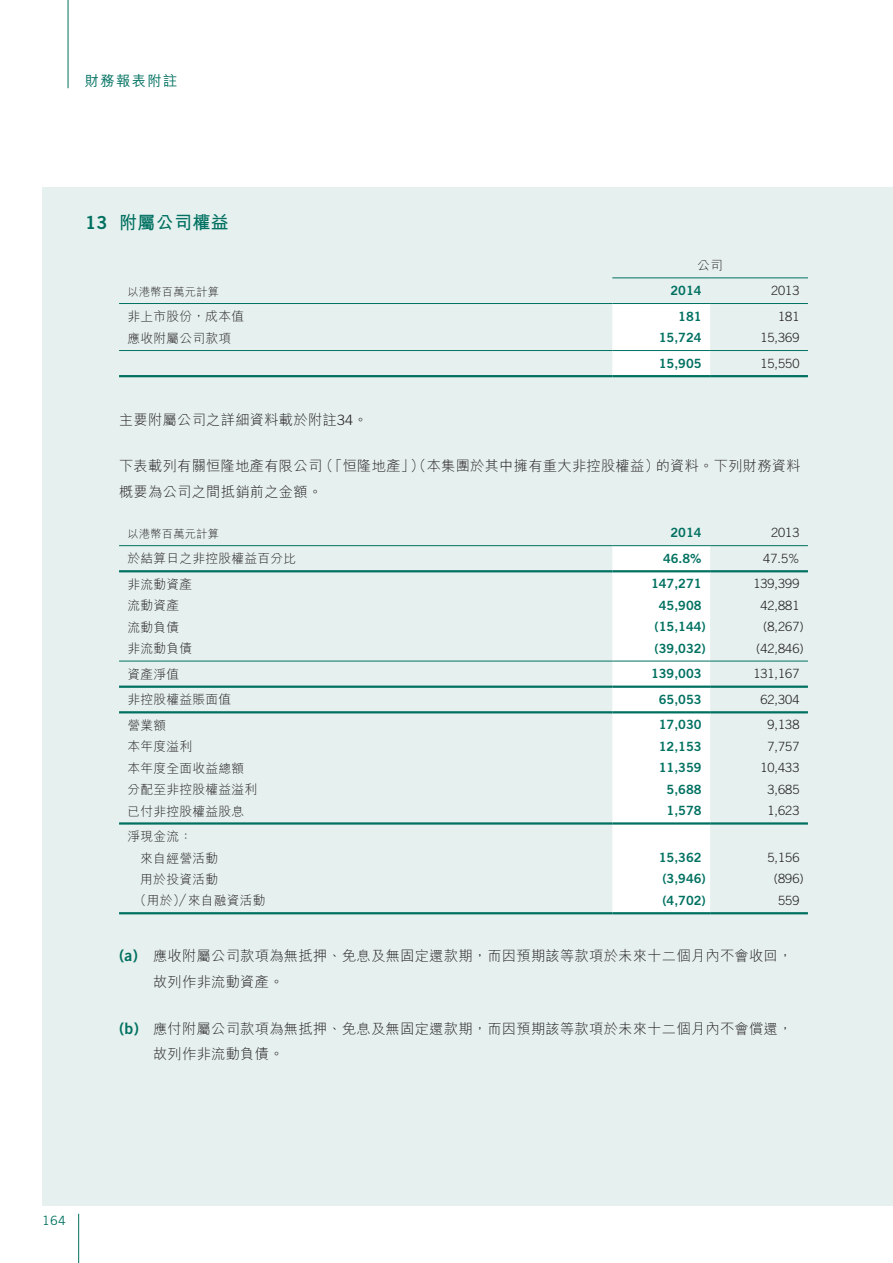
<style>
.page{position:relative;width:893px;height:1263px;background:#fff}
.page>*{position:absolute;margin:0;border:0;box-sizing:border-box;transform-origin:0 0}
.t1{font:700 18px "M Hei HK";letter-spacing:.02em;color:#007161}
.t2{font:300 14.25px/25.5px "M Hei HK";letter-spacing:.02em;color:#231f20}
.t3{font:500 14.25px "M Hei HK";letter-spacing:.1em;color:#007161}
.t4{font:300 12.75px/21.5px "M Hei HK";letter-spacing:.02em;color:#231f20}
.t5{font:12.75px "Trade Gothic LT Std Bd 2";color:#007161}
.t6{font:300 12.75px "Trade Gothic LT Std";color:#231f20}
.t7{font:12.75px "Trade Gothic LT Std";color:#007161}
.t8{font:300 11.25px "M Hei HK";letter-spacing:.02em;color:#231f20}
.s1{font-family:"Trade Gothic LT Std Bd 2";font-weight:400}
.s2{font-family:"Trade Gothic LT Std"}
.s3{font-family:"Trade Gothic LT Std Bd 2";font-weight:400;font-size:15.75px;color:#007161}
</style>
<div class="page">
<div style="left:43px;top:187px;width:850px;height:1018px;background:#e6f0ef"></div>
<hr style="left:78px;top:1214px;width:1px;height:49px;background:#007161">
<hr style="left:68px;top:0;width:1px;height:88px;background:#007161">
<div style="left:612px;top:304px;width:98px;height:71px;background:#fff"></div>
<hr style="left:612px;top:277px;width:98px;height:1px;background:#007161">
<hr style="left:710px;top:277px;width:98px;height:1px;background:#007161">
<hr style="left:119px;top:303px;width:493px;height:1px;background:#007161">
<hr style="left:612px;top:303px;width:98px;height:1px;background:#007161">
<hr style="left:710px;top:303px;width:98px;height:1px;background:#007161">
<hr style="left:119px;top:350px;width:493px;height:1px;background:#007161">
<hr style="left:612px;top:350px;width:98px;height:1px;background:#007161">
<hr style="left:710px;top:350px;width:98px;height:1px;background:#007161">
<hr style="left:119px;top:375px;width:493px;height:2px;background:#007161">
<hr style="left:612px;top:375px;width:98px;height:2px;background:#007161">
<hr style="left:710px;top:375px;width:98px;height:2px;background:#007161">
<div style="left:612px;top:546px;width:98px;height:366px;background:#fff"></div>
<hr style="left:119px;top:545px;width:493px;height:1px;background:#007161">
<hr style="left:612px;top:545px;width:98px;height:1px;background:#007161">
<hr style="left:710px;top:545px;width:98px;height:1px;background:#007161">
<hr style="left:119px;top:570px;width:493px;height:2px;background:#007161">
<hr style="left:612px;top:570px;width:98px;height:2px;background:#007161">
<hr style="left:710px;top:570px;width:98px;height:2px;background:#007161">
<hr style="left:119px;top:661px;width:493px;height:1px;background:#007161">
<hr style="left:612px;top:661px;width:98px;height:1px;background:#007161">
<hr style="left:710px;top:661px;width:98px;height:1px;background:#007161">
<hr style="left:119px;top:685px;width:493px;height:3px;background:#007161">
<hr style="left:612px;top:685px;width:98px;height:3px;background:#007161">
<hr style="left:710px;top:685px;width:98px;height:3px;background:#007161">
<hr style="left:119px;top:711px;width:493px;height:2px;background:#007161">
<hr style="left:612px;top:711px;width:98px;height:2px;background:#007161">
<hr style="left:710px;top:711px;width:98px;height:2px;background:#007161">
<hr style="left:119px;top:822px;width:493px;height:3px;background:#007161">
<hr style="left:612px;top:822px;width:98px;height:3px;background:#007161">
<hr style="left:710px;top:822px;width:98px;height:3px;background:#007161">
<hr style="left:119px;top:912px;width:493px;height:2px;background:#007161">
<hr style="left:612px;top:912px;width:98px;height:2px;background:#007161">
<hr style="left:710px;top:912px;width:98px;height:2px;background:#007161">
<p class="t3" style="left:85px;top:71px;width:94px">財務報表附註</p>
<p class="t1" style="left:85px;top:209px;width:145px"><span class="s1">13</span> 附屬公司權益</p>
<p class="t8" style="left:128px;top:286px;width:93px">以港幣百萬元計算</p>
<p class="t4" style="left:697px;top:254px;width:27px">公司</p>
<p class="t5" style="left:670px;top:282px;width:33px">2014</p>
<p class="t6" style="left:771px;top:283px;width:30px">2013</p>
<p class="t4" style="left:128px;top:306px;width:118px">非上市股份，成本值</p>
<p class="t5" style="left:678px;top:308px;width:25px">181</p>
<p class="t6" style="left:778px;top:308px;width:23px">181</p>
<p class="t4" style="left:128px;top:327px;width:105px">應收附屬公司款項</p>
<p class="t5" style="left:659px;top:329px;width:44px">15,724</p>
<p class="t6" style="left:760px;top:330px;width:40px">15,369</p>
<p class="t5" style="left:659px;top:355px;width:44px">15,905</p>
<p class="t6" style="left:760px;top:355px;width:40px">15,550</p>
<p class="t2" style="left:119px;top:406px;width:250px">主要附屬公司之詳細資料載於附註<span class="s2">34</span>。</p>
<p class="t2" style="left:119px;top:453px;width:683px">下表載列有關恒隆地產有限公司（「恒隆地產」）（本集團於其中擁有重大非控股權益）的資料。下列財務資料概要為公司之間抵銷前之金額。</p>
<p class="t8" style="left:128px;top:528px;width:93px">以港幣百萬元計算</p>
<p class="t5" style="left:670px;top:525px;width:33px">2014</p>
<p class="t6" style="left:771px;top:525px;width:30px">2013</p>
<p class="t4" style="left:128px;top:548px;width:170px">於結算日之非控股權益百分比</p>
<p class="t5" style="left:663px;top:550px;width:40px">46.8%</p>
<p class="t6" style="left:763px;top:551px;width:38px">47.5%</p>
<p class="t4" style="left:128px;top:573px;width:66px">非流動資產</p>
<p class="t5" style="left:651px;top:576px;width:52px">147,271</p>
<p class="t6" style="left:753px;top:576px;width:48px">139,399</p>
<p class="t4" style="left:128px;top:595px;width:53px">流動資產</p>
<p class="t5" style="left:659px;top:597px;width:44px">45,908</p>
<p class="t6" style="left:760px;top:598px;width:40px">42,881</p>
<p class="t4" style="left:128px;top:616px;width:53px">流動負債</p>
<p class="t5" style="left:654px;top:619px;width:53px">(15,144)</p>
<p class="t6" style="left:763px;top:619px;width:42px">(8,267)</p>
<p class="t4" style="left:128px;top:637px;width:66px">非流動負債</p>
<p class="t5" style="left:654px;top:640px;width:53px">(39,032)</p>
<p class="t6" style="left:756px;top:640px;width:49px">(42,846)</p>
<p class="t4" style="left:128px;top:663px;width:53px">資產淨值</p>
<p class="t5" style="left:651px;top:666px;width:52px">139,003</p>
<p class="t6" style="left:753px;top:666px;width:48px">131,167</p>
<p class="t4" style="left:128px;top:689px;width:105px">非控股權益賬面值</p>
<p class="t5" style="left:659px;top:691px;width:44px">65,053</p>
<p class="t6" style="left:760px;top:692px;width:40px">62,304</p>
<p class="t4" style="left:128px;top:714px;width:40px">營業額</p>
<p class="t5" style="left:659px;top:717px;width:44px">17,030</p>
<p class="t6" style="left:767px;top:717px;width:33px">9,138</p>
<p class="t4" style="left:128px;top:736px;width:66px">本年度溢利</p>
<p class="t5" style="left:659px;top:738px;width:44px">12,153</p>
<p class="t6" style="left:767px;top:739px;width:33px">7,757</p>
<p class="t4" style="left:128px;top:757px;width:118px">本年度全面收益總額</p>
<p class="t5" style="left:659px;top:760px;width:44px">11,359</p>
<p class="t6" style="left:760px;top:760px;width:40px">10,433</p>
<p class="t4" style="left:128px;top:778px;width:131px">分配至非控股權益溢利</p>
<p class="t5" style="left:667px;top:781px;width:37px">5,688</p>
<p class="t6" style="left:767px;top:781px;width:33px">3,685</p>
<p class="t4" style="left:128px;top:800px;width:118px">已付非控股權益股息</p>
<p class="t5" style="left:667px;top:802px;width:37px">1,578</p>
<p class="t6" style="left:767px;top:803px;width:33px">1,623</p>
<p class="t4" style="left:140px;top:825px;width:79px;text-indent:-13px">淨現金流：<br>來自經營活動</p>
<p class="t5" style="left:659px;top:849px;width:44px">15,362</p>
<p class="t6" style="left:767px;top:850px;width:33px">5,156</p>
<p class="t4" style="left:140px;top:868px;width:79px">用於投資活動</p>
<p class="t5" style="left:662px;top:871px;width:45px">(3,946)</p>
<p class="t6" style="left:774px;top:871px;width:31px">(896)</p>
<p class="t4" style="left:134px;top:890px;width:133px">（用於）／來自融資活動</p>
<p class="t5" style="left:662px;top:892px;width:45px">(4,702)</p>
<p class="t6" style="left:778px;top:893px;width:23px">559</p>
<p class="t2" style="left:153px;top:943px;width:641px;text-indent:-34px"><span class="s3">(a)</span> 應收附屬公司款項為無抵押、免息及無固定還款期，而因預期該等款項於未來十二個月內不會收回，故列作非流動資產。</p>
<p class="t2" style="left:153px;top:1015px;width:641px;text-indent:-34px"><span class="s3">(b)</span> 應付附屬公司款項為無抵押、免息及無固定還款期，而因預期該等款項於未來十二個月內不會償還，故列作非流動負債。</p>
<p class="t7" style="left:42px;top:1212px;width:25px">164</p>
</div>
